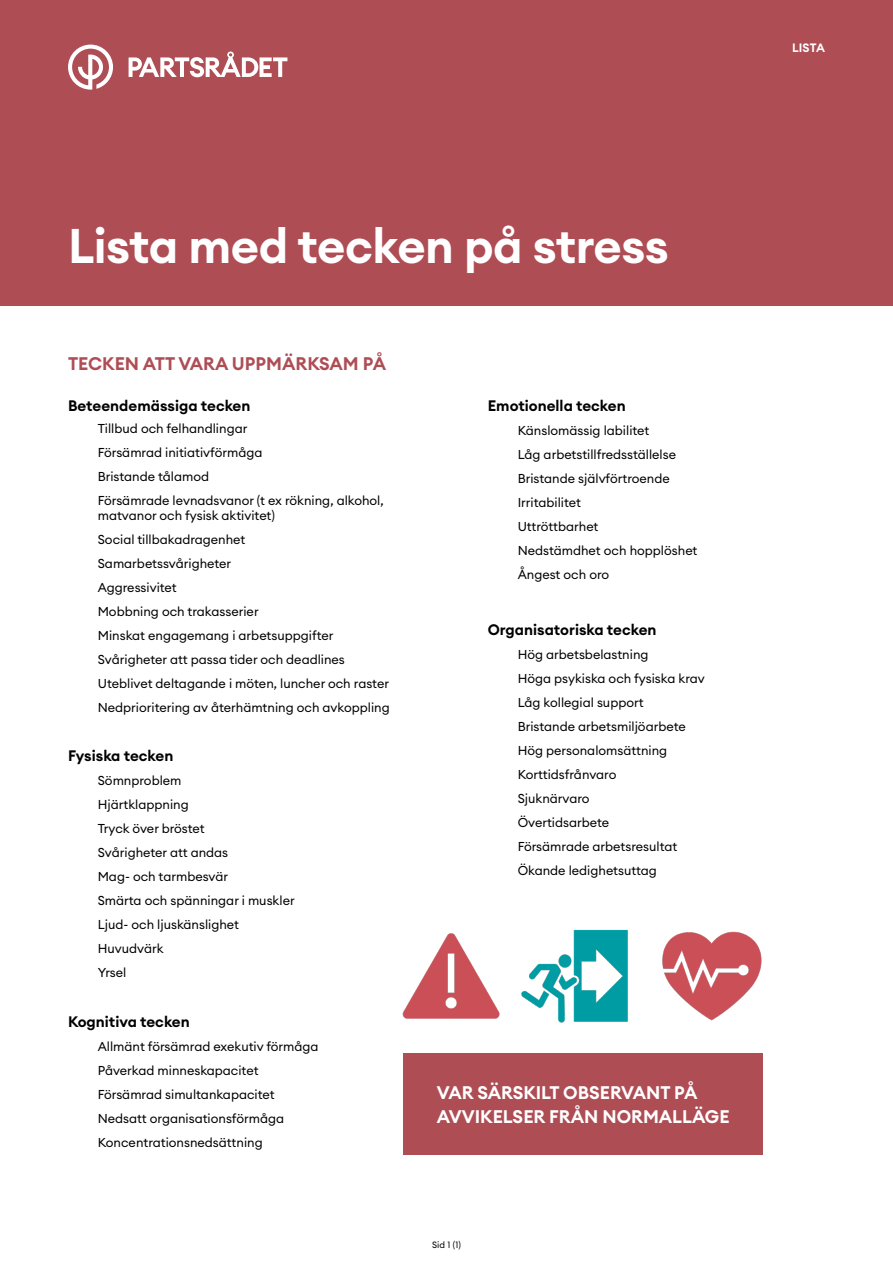
<style>
.page{position:relative;width:893px;height:1263px;background:#fff}
.page>*{position:absolute;margin:0;border:0;box-sizing:border-box;transform-origin:0 0}
.Rubrik_1_sv{font:600 48px "Euclid Circular A";letter-spacing:-.01em;color:#fff}
.Mellanrubrik_1_H2{font:600 18px "Euclid Circular A";color:#fff}
.Mellanrubrik_1_H2-2{font:600 18px "Euclid Circular A";color:#af4d55}
.Bröd_ej_indrag_P{font:600 15px "Euclid Circular A";color:#000}
.Bröd_ej_indrag_P-2{font:12.75px/15px "Euclid Circular A";color:#000}
.Bröd_höger{font:600 12px "Euclid Circular A";letter-spacing:.005em;color:#fff}
.t1{font:9px "Euclid Circular A";color:#000}
</style>
<div class="page">
<div style="left:0;top:0;width:893px;height:305px;background:#af4d55"></div>
<div style="left:403px;top:1053px;width:359px;height:101px;background:#af4d55"></div>
<svg style="left:68px;top:45px;width:45px;height:45px"></svg>
<svg style="left:129px;top:52px;width:158px;height:25px"></svg>
<img style="left:403px;top:929px;width:359px;height:94px">
<p class="Bröd_höger" style="left:792px;top:40px;width:34px">LISTA</p>
<h1 class="Rubrik_1_sv" style="left:68px;top:215px;width:602px">Lista med tecken på stress</h1>
<h1 class="Mellanrubrik_1_H2-2" style="left:68px;top:352px;width:320px">TECKEN ATT VARA UPPMÄRKSAM PÅ</h1>
<p class="Bröd_ej_indrag_P" style="left:68px;top:396px;width:184px">Beteendemässiga tecken</p>
<p class="Bröd_ej_indrag_P-2" style="left:98px;top:421px;width:151px">Tillbud och felhandlingar</p>
<p class="Bröd_ej_indrag_P-2" style="left:98px;top:445px;width:166px">Försämrad initiativförmåga</p>
<p class="Bröd_ej_indrag_P-2" style="left:98px;top:469px;width:113px">Bristande tålamod</p>
<p class="Bröd_ej_indrag_P-2" style="left:98px;top:493px;width:287px">Försämrade levnadsvanor (t ex rökning, alkohol, matvanor och fysisk aktivitet)</p>
<p class="Bröd_ej_indrag_P-2" style="left:98px;top:532px;width:149px">Social tillbakadragenhet</p>
<p class="Bröd_ej_indrag_P-2" style="left:98px;top:556px;width:135px">Samarbetssvårigheter</p>
<p class="Bröd_ej_indrag_P-2" style="left:98px;top:580px;width:80px">Aggressivitet</p>
<p class="Bröd_ej_indrag_P-2" style="left:98px;top:604px;width:162px">Mobbning och trakasserier</p>
<p class="Bröd_ej_indrag_P-2" style="left:98px;top:628px;width:237px">Minskat engagemang i arbetsuppgifter</p>
<p class="Bröd_ej_indrag_P-2" style="left:98px;top:652px;width:249px">Svårigheter att passa tider och deadlines</p>
<p class="Bröd_ej_indrag_P-2" style="left:98px;top:676px;width:293px">Uteblivet deltagande i möten, luncher och raster</p>
<p class="Bröd_ej_indrag_P-2" style="left:98px;top:700px;width:293px">Nedprioritering av återhämtning och avkoppling</p>
<p class="Bröd_ej_indrag_P" style="left:68px;top:746px;width:107px">Fysiska tecken</p>
<p class="Bröd_ej_indrag_P-2" style="left:98px;top:773px;width:85px">Sömnproblem</p>
<p class="Bröd_ej_indrag_P-2" style="left:98px;top:797px;width:92px">Hjärtklappning</p>
<p class="Bröd_ej_indrag_P-2" style="left:98px;top:821px;width:108px">Tryck över bröstet</p>
<p class="Bröd_ej_indrag_P-2" style="left:98px;top:845px;width:132px">Svårigheter att andas</p>
<p class="Bröd_ej_indrag_P-2" style="left:98px;top:869px;width:132px">Mag- och tarmbesvär</p>
<p class="Bröd_ej_indrag_P-2" style="left:98px;top:893px;width:198px">Smärta och spänningar i muskler</p>
<p class="Bröd_ej_indrag_P-2" style="left:98px;top:917px;width:143px">Ljud- och ljuskänslighet</p>
<p class="Bröd_ej_indrag_P-2" style="left:98px;top:941px;width:67px">Huvudvärk</p>
<p class="Bröd_ej_indrag_P-2" style="left:98px;top:965px;width:30px">Yrsel</p>
<p class="Bröd_ej_indrag_P" style="left:68px;top:1012px;width:123px">Kognitiva tecken</p>
<p class="Bröd_ej_indrag_P-2" style="left:98px;top:1038px;width:222px">Allmänt försämrad exekutiv förmåga</p>
<p class="Bröd_ej_indrag_P-2" style="left:98px;top:1062px;width:162px">Påverkad minneskapacitet</p>
<p class="Bröd_ej_indrag_P-2" style="left:98px;top:1086px;width:178px">Försämrad simultankapacitet</p>
<p class="Bröd_ej_indrag_P-2" style="left:98px;top:1110px;width:188px">Nedsatt organisationsförmåga</p>
<p class="Bröd_ej_indrag_P-2" style="left:98px;top:1134px;width:166px">Koncentrationsnedsättning</p>
<p class="Bröd_ej_indrag_P" style="left:488px;top:396px;width:139px">Emotionella tecken</p>
<p class="Bröd_ej_indrag_P-2" style="left:518px;top:423px;width:133px">Känslomässig labilitet</p>
<p class="Bröd_ej_indrag_P-2" style="left:518px;top:447px;width:160px">Låg arbetstillfredsställelse</p>
<p class="Bröd_ej_indrag_P-2" style="left:518px;top:471px;width:154px">Bristande självförtroende</p>
<p class="Bröd_ej_indrag_P-2" style="left:518px;top:495px;width:65px">Irritabilitet</p>
<p class="Bröd_ej_indrag_P-2" style="left:518px;top:519px;width:82px">Uttröttbarhet</p>
<p class="Bröd_ej_indrag_P-2" style="left:518px;top:543px;width:181px">Nedstämdhet och hopplöshet</p>
<p class="Bröd_ej_indrag_P-2" style="left:518px;top:567px;width:93px">Ångest och oro</p>
<p class="Bröd_ej_indrag_P" style="left:488px;top:620px;width:170px">Organisatoriska tecken</p>
<p class="Bröd_ej_indrag_P-2" style="left:518px;top:647px;width:132px">Hög arbetsbelastning</p>
<p class="Bröd_ej_indrag_P-2" style="left:518px;top:671px;width:189px">Höga psykiska och fysiska krav</p>
<p class="Bröd_ej_indrag_P-2" style="left:518px;top:695px;width:127px">Låg kollegial support</p>
<p class="Bröd_ej_indrag_P-2" style="left:518px;top:719px;width:170px">Bristande arbetsmiljöarbete</p>
<p class="Bröd_ej_indrag_P-2" style="left:518px;top:743px;width:151px">Hög personalomsättning</p>
<p class="Bröd_ej_indrag_P-2" style="left:518px;top:767px;width:100px">Korttidsfrånvaro</p>
<p class="Bröd_ej_indrag_P-2" style="left:518px;top:791px;width:73px">Sjuknärvaro</p>
<p class="Bröd_ej_indrag_P-2" style="left:518px;top:815px;width:93px">Övertidsarbete</p>
<p class="Bröd_ej_indrag_P-2" style="left:518px;top:839px;width:161px">Försämrade arbetsresultat</p>
<p class="Bröd_ej_indrag_P-2" style="left:518px;top:863px;width:141px">Ökande ledighetsuttag</p>
<h1 class="Mellanrubrik_1_H2" style="left:437px;top:1080px;width:262px">VAR SÄRSKILT OBSERVANT PÅ</h1>
<h1 class="Mellanrubrik_1_H2" style="left:437px;top:1105px;width:294px">AVVIKELSER FRÅN NORMALLÄGE</h1>
<p class="t1" style="left:432px;top:1239px;width:30px">Sid 1 (1)</p>
</div>
